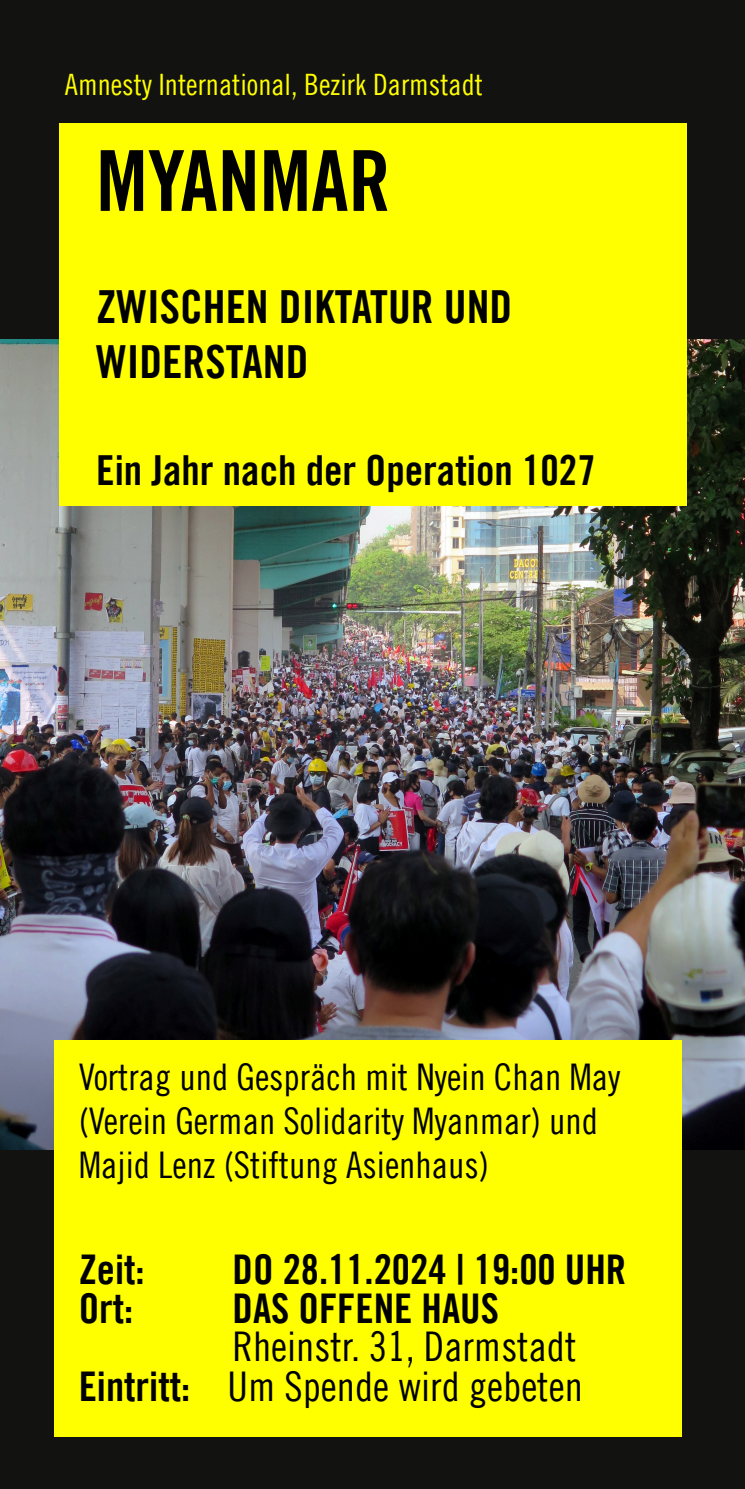
<style>
.page{position:relative;width:745px;height:1489px;background:#fff}
.page>*{position:absolute;margin:0;border:0;box-sizing:border-box;transform-origin:0 0}
.t1{font:84px "Amnesty Trade Gothic Bd Cn 20";color:#000}
.t2{font:45.5px/54.8px "Amnesty Trade Gothic Bd Cn 20";color:#000}
.t3{font:41.5px "Amnesty Trade Gothic Bd Cn 20";color:#000}
.t4{font:41px/39.8px "Amnesty Trade Gothic Cn 18";color:#000;text-align:right}
.t5{font:41px "Amnesty Trade Gothic Bd Cn 20";color:#000}
.t6{font:36.75px/44px "Amnesty Trade Gothic Cn 18";color:#000}
.t7{font:29.5px "Amnesty Trade Gothic Cn 18";color:#ff0}
.s1{font-family:"Amnesty Trade Gothic Bd Cn 20"}
</style>
<div class="page">
<div style="left:0;top:0;width:744px;height:1488px;background:#121210"></div>
<img style="left:0;top:340px;width:744px;height:808px">
<div style="left:54px;top:1040px;width:627px;height:396px;background:#ff0"></div>
<div style="left:58px;top:123px;width:628px;height:383px;background:#ff0"></div>
<p class="t7" style="left:65px;top:67px;width:419px">Amnesty International, Bezirk Darmstadt</p>
<h1 class="t1" style="left:96px;top:130px;width:295px">MYANMAR</h1>
<p class="t2" style="left:96px;top:279px;width:417px">ZWISCHEN DIKTATUR UND<br>WIDERSTAND</p>
<p class="t3" style="left:96px;top:445px;width:500px">Ein Jahr nach der Operation 1027</p>
<p class="t6" style="left:79px;top:1054px;width:543px">Vortrag und Gespräch mit Nyein Chan May (Verein German Solidarity Myanmar) und<br>Majid Lenz (Stiftung Asienhaus)</p>
<p class="t5" style="left:79px;top:1244px;width:67px">Zeit:</p>
<p class="t5" style="left:232px;top:1244px;width:395px">DO 28.11.2024 | 19:00 UHR</p>
<p class="t5" style="left:79px;top:1283px;width:56px">Ort:</p>
<p class="t5" style="left:232px;top:1283px;width:268px">DAS OFFENE HAUS</p>
<p class="t4" style="left:79px;top:1326px;width:505px">Rheinstr. 31, Darmstadt<br><span class="s1">Eintritt:</span> Um Spende wird gebeten</p>
</div>
